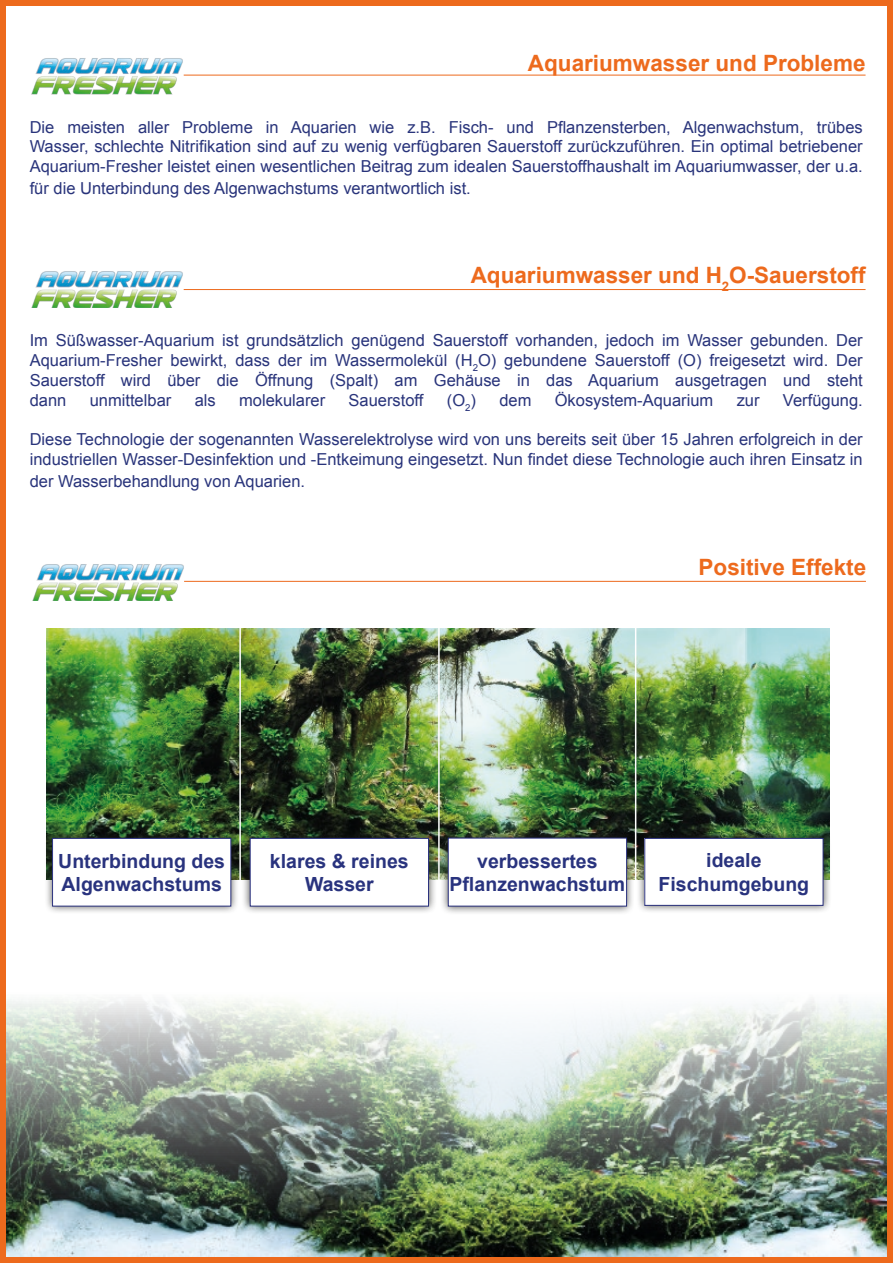
<style>
.page{position:relative;width:893px;height:1263px;background:#fff}
.page>*{position:absolute;margin:0;border:0;box-sizing:border-box;transform-origin:0 0}
.t1{font:700 22.5px "Arial";color:#ed6a1d}
.t2{font:700 19.5px/23.4px "Arial";color:#29337e;text-align:center}
.t3{font:16.5px/19.8px "Arial";color:#29347b}
</style>
<div class="page">
<img style="left:7px;top:816px;width:879px;height:440px">
<hr style="left:184px;top:289px;width:681px;height:1px;background:#ed6a1d">
<img style="left:31px;top:58px;width:153px;height:36px">
<img style="left:31px;top:271px;width:153px;height:37px">
<hr style="left:184px;top:75px;width:681px;height:1px;background:#ed6a1d">
<img style="left:32px;top:564px;width:152px;height:36px">
<hr style="left:184px;top:581px;width:682px;height:1px;background:#ed6a1d">
<img style="left:47px;top:629px;width:782px;height:250px">
<hr style="left:239px;top:621px;width:2px;height:308px;background:#fff">
<hr style="left:438px;top:621px;width:2px;height:308px;background:#fff">
<div style="left:44px;top:830px;width:195px;height:84px;background:#1d1d1b;opacity:.75"></div>
<div style="left:53px;top:838px;width:178px;height:68px;background:#fff"></div>
<div style="left:52px;top:838px;width:179px;height:68px;border:1px solid #2a317d"></div>
<div style="left:242px;top:830px;width:195px;height:84px;background:#1d1d1b;opacity:.75"></div>
<div style="left:250px;top:838px;width:178px;height:68px;background:#fff"></div>
<div style="left:250px;top:838px;width:179px;height:68px;border:1px solid #2a317d"></div>
<div style="left:440px;top:829px;width:195px;height:86px;background:#1d1d1b;opacity:.75"></div>
<div style="left:448px;top:838px;width:179px;height:68px;background:#fff"></div>
<div style="left:636px;top:830px;width:196px;height:84px;background:#1d1d1b;opacity:.75"></div>
<div style="left:645px;top:838px;width:178px;height:67px;background:#fff"></div>
<div style="left:644px;top:838px;width:179px;height:68px;border:1px solid #2a317d"></div>
<hr style="left:635px;top:614px;width:1px;height:308px;background:#fff">
<div style="left:0;top:0;width:893px;height:1263px;border:6px solid #ed6a1d"></div>
<p class="t1" style="left:528px;top:48px;width:339px">Aquariumwasser und Probleme</p>
<p class="t3" style="left:30px;top:117px;width:835px">Die meisten aller Probleme in Aquarien wie z.B. Fisch- und Pflanzensterben, Algenwachstum, trübes</p>
<p class="t3" style="left:30px;top:137px;width:835px">Wasser, schlechte Nitrifikation sind auf zu wenig verfügbaren Sauerstoff zurückzuführen. Ein optimal betriebener</p>
<p class="t3" style="left:30px;top:156px;width:835px;line-height:21.6px">Aquarium-Fresher leistet einen wesentlichen Beitrag zum idealen Sauerstoffhaushalt im Aquariumwasser, der u.a. für die Unterbindung des Algenwachstums verantwortlich ist.</p>
<p class="t1" style="left:471px;top:260px;width:396px">Aquariumwasser und H<sub>2</sub>O-Sauerstoff</p>
<p class="t3" style="left:30px;top:331px;width:835px">Im Süßwasser-Aquarium ist grundsätzlich genügend Sauerstoff vorhanden, jedoch im Wasser gebunden. Der</p>
<p class="t3" style="left:30px;top:350px;width:835px">Aquarium-Fresher bewirkt, dass der im Wassermolekül (H<sub>2</sub>O) gebundene Sauerstoff (O) freigesetzt wird. Der</p>
<p class="t3" style="left:30px;top:370px;width:835px">Sauerstoff wird über die Öffnung (Spalt) am Gehäuse in das Aquarium ausgetragen und steht dann</p>
<p class="t3" style="left:90px;top:390px;width:83px">unmittelbar</p>
<p class="t3" style="left:195px;top:390px;width:23px">als</p>
<p class="t3" style="left:239px;top:390px;width:88px">molekularer</p>
<p class="t3" style="left:349px;top:390px;width:76px">Sauerstoff</p>
<p class="t3" style="left:447px;top:390px;width:31px">(O<sub>2</sub>)</p>
<p class="t3" style="left:499px;top:390px;width:34px">dem</p>
<p class="t3" style="left:555px;top:390px;width:160px">Ökosystem-Aquarium</p>
<p class="t3" style="left:737px;top:390px;width:24px">zur</p>
<p class="t3" style="left:783px;top:390px;width:81px">Verfügung.</p>
<p class="t3" style="left:30px;top:430px;width:835px">Diese Technologie der sogenannten Wasserelektrolyse wird von uns bereits seit über 15 Jahren erfolgreich in der industriellen Wasser-Desinfektion und -Entkeimung eingesetzt. Nun findet diese Technologie auch ihren Einsatz in</p>
<p class="t3" style="left:30px;top:471px;width:277px">der Wasserbehandlung von Aquarien.</p>
<p class="t1" style="left:699px;top:552px;width:169px">Positive Effekte</p>
<p class="t2" style="left:58px;top:850px;width:168px">Unterbindung des</p>
<p class="t2" style="left:61px;top:873px;width:162px">Algenwachstums</p>
<p class="t2" style="left:270px;top:850px;width:140px">klares &amp; reines</p>
<p class="t2" style="left:305px;top:873px;width:70px">Wasser</p>
<p class="t2" style="left:450px;top:849px;width:177px">verbessertes<br>Pflanzenwachstum</p>
<p class="t2" style="left:706px;top:849px;width:57px">ideale</p>
<p class="t2" style="left:659px;top:873px;width:152px">Fischumgebung</p>
</div>
